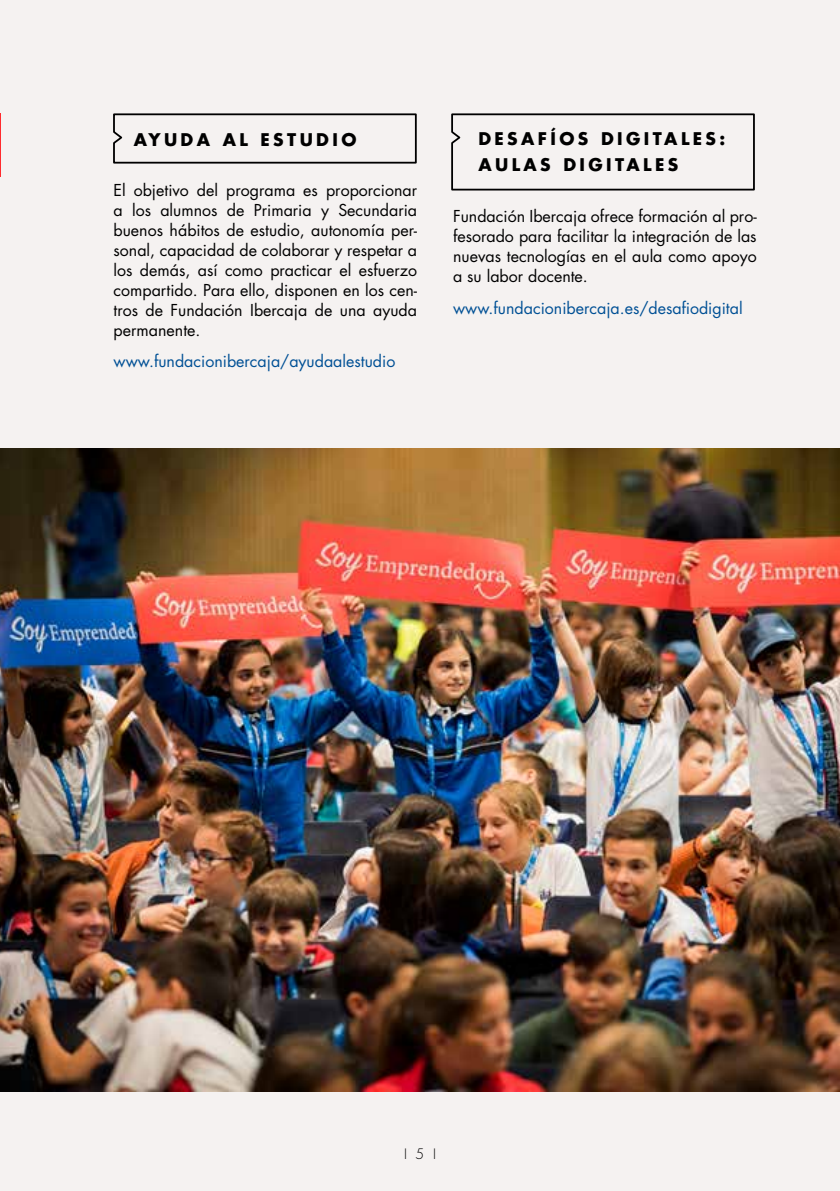
<style>
.page{position:relative;width:840px;height:1191px;background:#fff}
.page>*{position:absolute;margin:0;border:0;box-sizing:border-box;transform-origin:0 0}
.t1{font:700 17px/26px "Futura Std";letter-spacing:.2em;color:#000}
.t2{font:16px/20px "Futura Std";color:#000;text-align:justify}
.t3{font:16px "Futura Std";color:#005095}
.t4{font:300 14px "Futura Std";color:#000}
</style>
<div class="page">
<div style="left:1px;top:0;width:838px;height:1191px;background:#f5f2f1"></div>
<img style="left:0;top:113px;width:1px;height:403px">
<hr style="left:0;top:113px;width:1px;height:64px;background:#ff2b2e">
<img style="left:1px;top:448px;width:838px;height:643px">
<svg style="left:113px;top:113px;width:304px;height:51px"></svg>
<svg style="left:451px;top:113px;width:304px;height:78px"></svg>
<p class="t1" style="left:134px;top:126px;width:224px">AYUDA AL ESTUDIO</p>
<p class="t2" style="left:113px;top:180px;width:305px">El objetivo del programa es proporcionar a los alumnos de Primaria y Secundaria buenos hábitos de estudio, autonomía per&shy;sonal, capacidad de colaborar y respetar a los demás, así como practicar el esfuerzo compartido. Para ello, disponen en los cen&shy;tros de Fundación Ibercaja de una ayuda permanente.</p>
<p class="t3" style="left:113px;top:351px;width:283px">www.fundacionibercaja/ayudaalestudio</p>
<p class="t1" style="left:478px;top:126px;width:248px">DESAFÍOS DIGITALES:<br>AULAS DIGITALES</p>
<p class="t2" style="left:453px;top:207px;width:305px">Fundación Ibercaja ofrece formación al pro&shy;fesorado para facilitar la integración de las nuevas tecnologías en el aula como apoyo a su labor docente.</p>
<p class="t3" style="left:453px;top:298px;width:291px">www.fundacionibercaja.es/desafiodigital</p>
<p class="t4" style="left:404px;top:1145px;width:33px">I 5 I</p>
</div>
